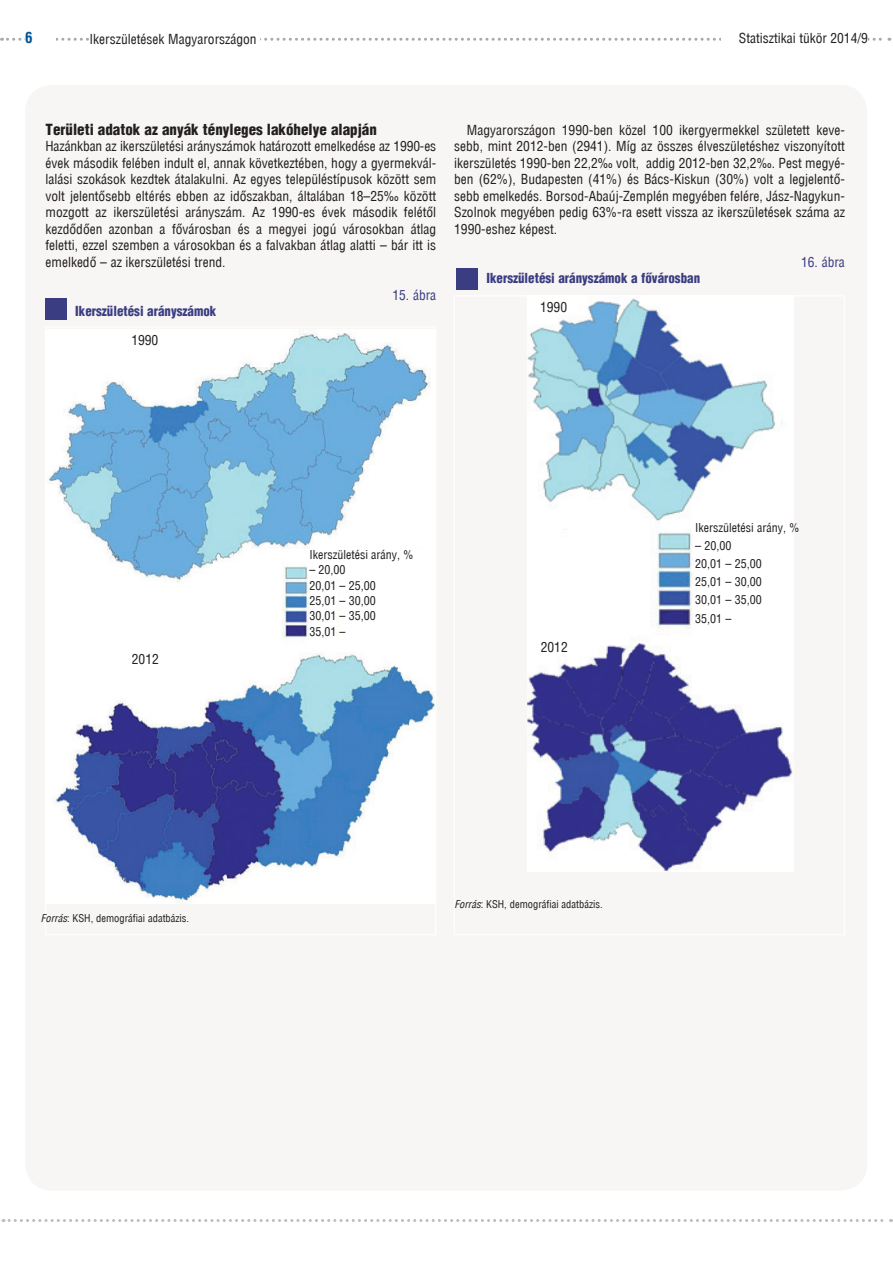
<style>
.page{position:relative;width:893px;height:1263px;background:#fff}
.page>*{position:absolute;margin:0;border:0;box-sizing:border-box;transform-origin:0 0}
.t1{font:900 condensed 15px "H Helvetica";color:#231f20}
.t2{font:700 condensed 15px "H Helvetica";color:#005394}
.t3{font:condensed 13.5px/16.5px "H Helvetica";color:#231f20;text-align:justify}
.t4{font:900 condensed 13.5px "H Helvetica";color:#3a3d81;scale:.96 1}
.t5{font:condensed 13.5px "H Helvetica";color:#3a3d81}
.t6{font:condensed 12px/15.3px "H Helvetica";color:#231f20}
.t7{font:condensed 10.5px "H Helvetica";color:#231f20}
.s1{font-style:italic}
</style>
<div class="page">
<div style="left:25px;top:85px;width:842px;height:1105px;background:#f8f6f4;border-radius:27px"></div>
<svg style="left:2px;top:38px;width:888px;height:3px"></svg>
<svg style="left:3px;top:1219px;width:888px;height:3px"></svg>
<div style="left:90px;top:33px;width:170px;height:21px;background:#fff"></div>
<div style="left:722px;top:33px;width:146px;height:21px;background:#fff"></div>
<div style="left:25px;top:20px;width:31px;height:34px;background:#fff"></div>
<img style="left:47px;top:329px;width:387px;height:574px">
<img style="left:528px;top:297px;width:266px;height:574px">
<div style="left:46px;top:299px;width:21px;height:21px;background:#3a3d81"></div>
<div style="left:457px;top:268px;width:21px;height:22px;background:#3a3d81"></div>
<p class="t2" style="left:25px;top:29px;width:9px">6</p>
<p class="t3" style="left:90px;top:30px;width:169px">Ikerszületések Magyarországon</p>
<p class="t3" style="left:739px;top:30px;width:130px">Statisztikai tükör 2014/9</p>
<p class="t1" style="left:46px;top:120px;width:333px">Területi adatok az anyák tényleges lakóhelye alapján</p>
<p class="t3" style="left:46px;top:138px;width:392px">Hazánkban az ikerszületési arányszámok határozott emelkedése az 1990-es évek második felében indult el, annak következtében, hogy a gyermekvál&shy;lalási szokások kezdtek átalakulni. Az egyes településtípusok között sem volt jelentősebb eltérés ebben az időszakban, általában 18–25‰ között mozgott az ikerszületési arányszám. Az 1990-es évek második felétől kezdődően azonban a fővárosban és a megyei jogú városokban átlag feletti, ezzel szemben a városokban és a falvakban átlag alatti – bár itt is emelkedő – az ikerszületési trend.</p>
<p class="t5" style="left:392px;top:286px;width:45px">15. ábra</p>
<p class="t4" style="left:75px;top:303px;width:148px">Ikerszületési arányszámok</p>
<p class="t3" style="left:131px;top:332px;width:28px">1990</p>
<p class="t3" style="left:454px;top:121px;width:392px;text-indent:13px">Magyarországon 1990-ben közel 100 ikergyermekkel született keve&shy;sebb, mint 2012-ben (2941). Míg az összes élveszületéshez viszonyított ikerszületés 1990-ben 22,2‰ volt, addig 2012-ben 32,2‰. Pest megyé&shy;ben (62%), Budapesten (41%) és Bács-Kiskun (30%) volt a legjelentő&shy;sebb emelkedés. Borsod-Abaúj-Zemplén megyében felére, Jász-Nagykun-Szolnok megyében pedig 63%-ra esett vissza az ikerszületések száma az 1990-eshez képest.</p>
<p class="t5" style="left:801px;top:253px;width:45px">16. ábra</p>
<p class="t4" style="left:486px;top:270px;width:224px">Ikerszületési arányszámok a fővárosban</p>
<p class="t3" style="left:540px;top:299px;width:28px">1990</p>
<p class="t3" style="left:132px;top:651px;width:28px">2012</p>
<p class="t6" style="left:309px;top:547px;width:106px">Ikerszületési arány, %</p>
<p class="t6" style="left:309px;top:562px;width:68px">– 20,00<br>20,01 – 25,00<br>25,01 – 30,00<br>30,01 – 35,00<br>35,01 –</p>
<p class="t3" style="left:541px;top:638px;width:28px">2012</p>
<p class="t6" style="left:695px;top:520px;width:106px">Ikerszületési arány, %</p>
<p class="t6" style="left:695px;top:536px;width:68px;line-height:18.3px">– 20,00<br>20,01 – 25,00<br>25,01 – 30,00<br>30,01 – 35,00<br>35,01 –</p>
<p class="t7" style="left:41px;top:912px;width:150px"><span class="s1">Forrás</span>: KSH, demográfiai adatbázis.</p>
<p class="t7" style="left:454px;top:898px;width:150px"><span class="s1">Forrás</span>: KSH, demográfiai adatbázis.</p>
</div>
